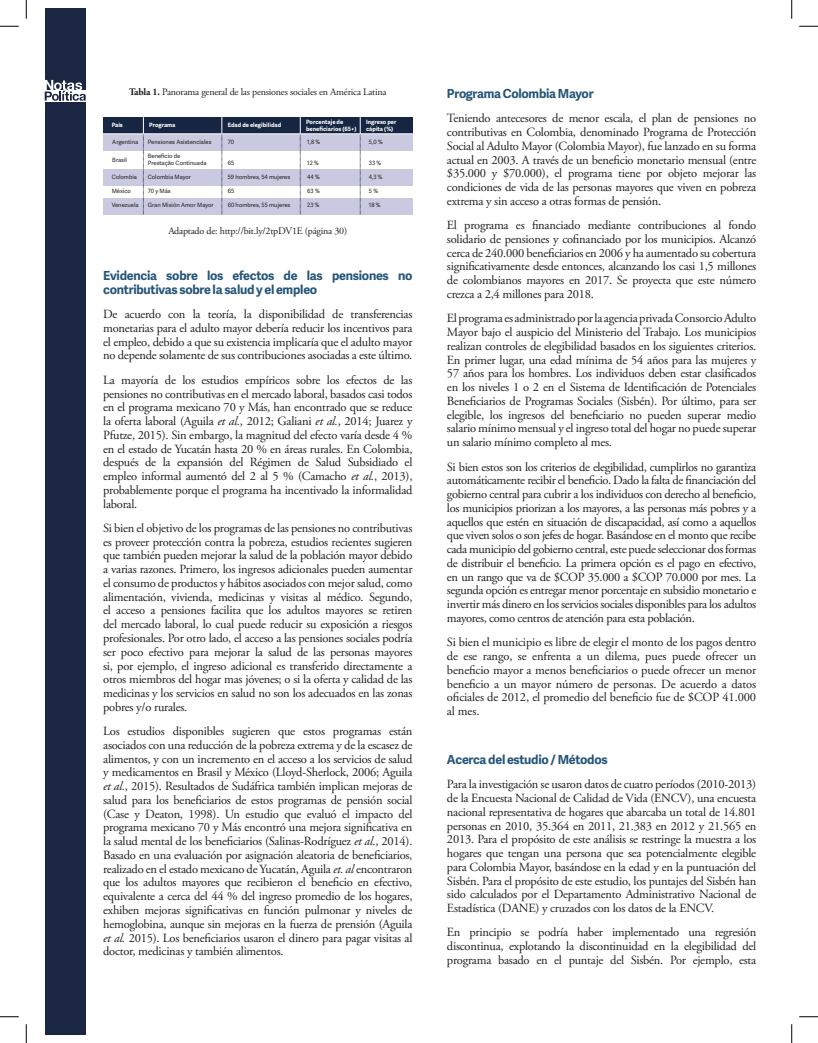
<style>
.page{position:relative;width:818px;height:1043px;background:#fff}
.page>*{position:absolute;margin:0;border:0;box-sizing:border-box;transform-origin:0 0}
.t1{font:12.5px/13.8px "Adobe Garamond Pro";letter-spacing:-.02em;color:#231f20;text-align:justify}
.t2{font:700 12.5px/13.8px "Adelle Sans";letter-spacing:-.02em;color:#255579}
.t3{font:10px "Adobe Garamond Pro";letter-spacing:-.02em;color:#231f20}
.t4{font:5.88px/7px "Adelle Sans";color:#231f20}
.t5{font:700 5.88px/7px "Adelle Sans";color:#fff}
.s1{font-weight:700}
.s2{font-style:italic}
</style>
<div class="page">
<div style="left:45px;top:102px;width:41px;height:932px;background:#1a2642"></div>
<div style="left:45px;top:9px;width:41px;height:81px;background:#1a2642"></div>
<svg style="left:45px;top:80px;width:41px;height:21px"></svg>
<div style="left:103px;top:134px;width:310px;height:16px;background:#c9cae0"></div>
<div style="left:103px;top:117px;width:310px;height:17px;background:#162541"></div>
<div style="left:103px;top:169px;width:310px;height:16px;background:#c9cae0"></div>
<div style="left:103px;top:198px;width:310px;height:17px;background:#c9cae0"></div>
<svg style="left:143px;top:117px;width:1px;height:98px"></svg>
<svg style="left:221px;top:117px;width:1px;height:98px"></svg>
<svg style="left:300px;top:117px;width:1px;height:98px"></svg>
<svg style="left:360px;top:117px;width:1px;height:98px"></svg>
<hr style="left:103px;top:133px;width:310px;height:1px;background:#fff">
<svg style="left:0;top:25px;width:19px;height:2px"></svg>
<svg style="left:799px;top:25px;width:19px;height:2px"></svg>
<svg style="left:0;top:1016px;width:19px;height:1px"></svg>
<svg style="left:799px;top:1016px;width:19px;height:1px"></svg>
<svg style="left:25px;top:0;width:2px;height:19px"></svg>
<svg style="left:25px;top:1024px;width:2px;height:18px"></svg>
<svg style="left:791px;top:0;width:1px;height:19px"></svg>
<svg style="left:791px;top:1024px;width:1px;height:18px"></svg>
<p class="t3" style="left:129px;top:86px;width:259px"><span class="s1">Tabla 1.</span> Panorama general de las pensiones sociales en América Latina</p>
<p class="t5" style="left:112px;top:122px;width:13px">País</p>
<p class="t5" style="left:149px;top:122px;width:28px">Programa</p>
<p class="t5" style="left:228px;top:122px;width:55px">Edad de elegibilidad</p>
<p class="t5" style="left:306px;top:118px;width:52px">Porcentaje de beneficiarios (65+)</p>
<p class="t5" style="left:366px;top:118px;width:32px">Ingreso per cápita (%)</p>
<p class="t4" style="left:228px;top:138px;width:8px">70</p>
<p class="t4" style="left:228px;top:159px;width:8px">65</p>
<p class="t4" style="left:228px;top:173px;width:64px">59 hombres, 54 mujeres</p>
<p class="t4" style="left:228px;top:187px;width:8px">65</p>
<p class="t4" style="left:228px;top:201px;width:64px">60 hombres, 55 mujeres</p>
<p class="t4" style="left:112px;top:138px;width:28px">Argentina</p>
<p class="t4" style="left:148px;top:138px;width:65px">Pensiones Asistenciales</p>
<p class="t4" style="left:148px;top:152px;width:60px">Beneficio de<br>Prestação Continuada</p>
<p class="t4" style="left:148px;top:173px;width:45px">Colombia Mayor</p>
<p class="t4" style="left:148px;top:187px;width:24px">70 y Más</p>
<p class="t4" style="left:148px;top:201px;width:67px">Gran Misión Amor Mayor</p>
<p class="t4" style="left:307px;top:138px;width:14px">1,8 %</p>
<p class="t4" style="left:307px;top:159px;width:13px">12 %</p>
<p class="t4" style="left:307px;top:173px;width:14px">44 %</p>
<p class="t4" style="left:307px;top:187px;width:14px">63 %</p>
<p class="t4" style="left:307px;top:201px;width:14px">23 %</p>
<p class="t4" style="left:369px;top:138px;width:15px">5,0 %</p>
<p class="t4" style="left:369px;top:159px;width:14px">33 %</p>
<p class="t4" style="left:369px;top:173px;width:15px">4,3 %</p>
<p class="t4" style="left:369px;top:187px;width:11px">5 %</p>
<p class="t4" style="left:369px;top:201px;width:13px">18 %</p>
<p class="t4" style="left:112px;top:156px;width:16px">Brasil</p>
<p class="t4" style="left:112px;top:173px;width:27px">Colombia</p>
<p class="t4" style="left:112px;top:187px;width:21px">México</p>
<p class="t4" style="left:112px;top:201px;width:28px">Venezuela</p>
<p class="t3" style="left:168px;top:225px;width:180px">Adaptado de: http://bit.ly/2tpDV1E (página 30)</p>
<p class="t2" style="left:103px;top:268px;width:311px">Evidencia sobre los efectos de las pensiones no contributivas sobre la salud y el empleo</p>
<p class="t1" style="left:103px;top:308px;width:311px">De acuerdo con la teoría, la disponibilidad de transferencias monetarias para el adulto mayor debería reducir los incentivos para el empleo, debido a que su existencia implicaría que el adulto mayor no depende solamente de sus contribuciones asociadas a este último.</p>
<p class="t1" style="left:103px;top:373px;width:311px">La mayoría de los estudios empíricos sobre los efectos de las pensiones no contributivas en el mercado laboral, basados casi todos en el programa mexicano 70 y Más, han encontrado que se reduce la oferta laboral (Aguila <span class="s2">et al.</span>, 2012; Galiani <span class="s2">et al.</span>, 2014; Juarez y Pfutze, 2015). Sin embargo, la magnitud del efecto varía desde 4 % en el estado de Yucatán hasta 20 % en áreas rurales. En Colombia, después de la expansión del Régimen de Salud Subsidiado el empleo informal aumentó del 2 al 5 % (Camacho <span class="s2">et al.</span>, 2013), probablemente porque el programa ha incentivado la informalidad laboral.</p>
<p class="t1" style="left:103px;top:521px;width:311px">Si bien el objetivo de los programas de las pensiones no contributivas es proveer protección contra la pobreza, estudios recientes sugieren que también pueden mejorar la salud de la población mayor debido a varias razones. Primero, los ingresos adicionales pueden aumentar el consumo de productos y hábitos asociados con mejor salud, como alimentación, vivienda, medicinas y visitas al médico. Segundo, el acceso a pensiones facilita que los adultos mayores se retiren del mercado laboral, lo cual puede reducir su exposición a riesgos profesionales. Por otro lado, el acceso a las pensiones sociales podría ser poco efectivo para mejorar la salud de las personas mayores si, por ejemplo, el ingreso adicional es transferido directamente a otros miembros del hogar mas jóvenes; o si la oferta y calidad de las medicinas y los servicios en salud no son los adecuados en las zonas pobres y/o rurales.</p>
<p class="t1" style="left:103px;top:724px;width:311px">Los estudios disponibles sugieren que estos programas están asociados con una reducción de la pobreza extrema y de la escasez de alimentos, y con un incremento en el acceso a los servicios de salud y medicamentos en Brasil y México (Lloyd-Sherlock, 2006; Aguila <span class="s2">et al.</span>, 2015). Resultados de Sudáfrica también implican mejoras de salud para los beneficiarios de estos programas de pensión social (Case y Deaton, 1998). Un estudio que evaluó el impacto del programa mexicano 70 y Más encontró una mejora significativa en la salud mental de los beneficiarios (Salinas-Rodríguez <span class="s2">et al.</span>, 2014).<br>Basado en una evaluación por asignación aleatoria de beneficiarios, realizado en el estado mexicano de Yucatán, Aguila <span class="s2">et. al</span> encontraron que los adultos mayores que recibieron el beneficio en efectivo, equivalente a cerca del 44 % del ingreso promedio de los hogares, exhiben mejoras significativas en función pulmonar y niveles de hemoglobina, aunque sin mejoras en la fuerza de prensión (Aguila <span class="s2">et al.</span> 2015). Los beneficiarios usaron el dinero para pagar visitas al doctor, medicinas y también alimentos.</p>
<p class="t2" style="left:447px;top:86px;width:148px">Programa Colombia Mayor</p>
<p class="t1" style="left:447px;top:112px;width:311px">Teniendo antecesores de menor escala, el plan de pensiones no contributivas en Colombia, denominado Programa de Protección Social al Adulto Mayor (Colombia Mayor), fue lanzado en su forma actual en 2003. A través de un beneficio monetario mensual (entre $35.000 y $70.000), el programa tiene por objeto mejorar las condiciones de vida de las personas mayores que viven en pobreza extrema y sin acceso a otras formas de pensión.</p>
<p class="t1" style="left:447px;top:219px;width:311px">El programa es financiado mediante contribuciones al fondo solidario de pensiones y cofinanciado por los municipios. Alcanzó cerca de 240.000 beneficiarios en 2006 y ha aumentado su cobertura significativamente desde entonces, alcanzando los casi 1,5 millones de colombianos mayores en 2017. Se proyecta que este número crezca a 2,4 millones para 2018.</p>
<p class="t1" style="left:447px;top:312px;width:311px">El programa es administrado por la agencia privada Consorcio Adulto Mayor bajo el auspicio del Ministerio del Trabajo. Los municipios realizan controles de elegibilidad basados en los siguientes criterios.<br>En primer lugar, una edad mínima de 54 años para las mujeres y 57 años para los hombres. Los individuos deben estar clasificados en los niveles 1 o 2 en el Sistema de Identificación de Potenciales Beneficiarios de Programas Sociales (Sisbén). Por último, para ser elegible, los ingresos del beneficiario no pueden superar medio salario mínimo mensual y el ingreso total del hogar no puede superar un salario mínimo completo al mes.</p>
<p class="t1" style="left:447px;top:460px;width:311px">Si bien estos son los criterios de elegibilidad, cumplirlos no garantiza automáticamente recibir el beneficio. Dado la falta de financiación del gobierno central para cubrir a los individuos con derecho al beneficio, los municipios priorizan a los mayores, a las personas más pobres y a aquellos que estén en situación de discapacidad, así como a aquellos que viven solos o son jefes de hogar. Basándose en el monto que recibe cada municipio del gobierno central, este puede seleccionar dos formas de distribuir el beneficio. La primera opción es el pago en efectivo, en un rango que va de $COP 35.000 a $COP 70.000 por mes. La segunda opción es entregar menor porcentaje en subsidio monetario e invertir más dinero en los servicios sociales disponibles para los adultos mayores, como centros de atención para esta población.</p>
<p class="t1" style="left:447px;top:636px;width:311px">Si bien el municipio es libre de elegir el monto de los pagos dentro de ese rango, se enfrenta a un dilema, pues puede ofrecer un beneficio mayor a menos beneficiarios o puede ofrecer un menor beneficio a un mayor número de personas. De acuerdo a datos oficiales de 2012, el promedio del beneficio fue de $COP 41.000 al mes.</p>
<p class="t2" style="left:447px;top:752px;width:162px">Acerca del estudio / Métodos</p>
<p class="t1" style="left:447px;top:777px;width:311px">Para la investigación se usaron datos de cuatro períodos (2010-2013) de la Encuesta Nacional de Calidad de Vida (ENCV), una encuesta nacional representativa de hogares que abarcaba un total de 14.801 personas en 2010, 35.364 en 2011, 21.383 en 2012 y 21.565 en 2013. Para el propósito de este análisis se restringe la muestra a los hogares que tengan una persona que sea potencialmente elegible para Colombia Mayor, basándose en la edad y en la puntuación del Sisbén. Para el propósito de este estudio, los puntajes del Sisbén han sido calculados por el Departamento Administrativo Nacional de Estadística (DANE) y cruzados con los datos de la ENCV.</p>
<p class="t1" style="left:447px;top:926px;width:311px">En principio se podría haber implementado una regresión discontinua, explotando la discontinuidad en la elegibilidad del programa basado en el puntaje del Sisbén. Por ejemplo, esta</p>
</div>
